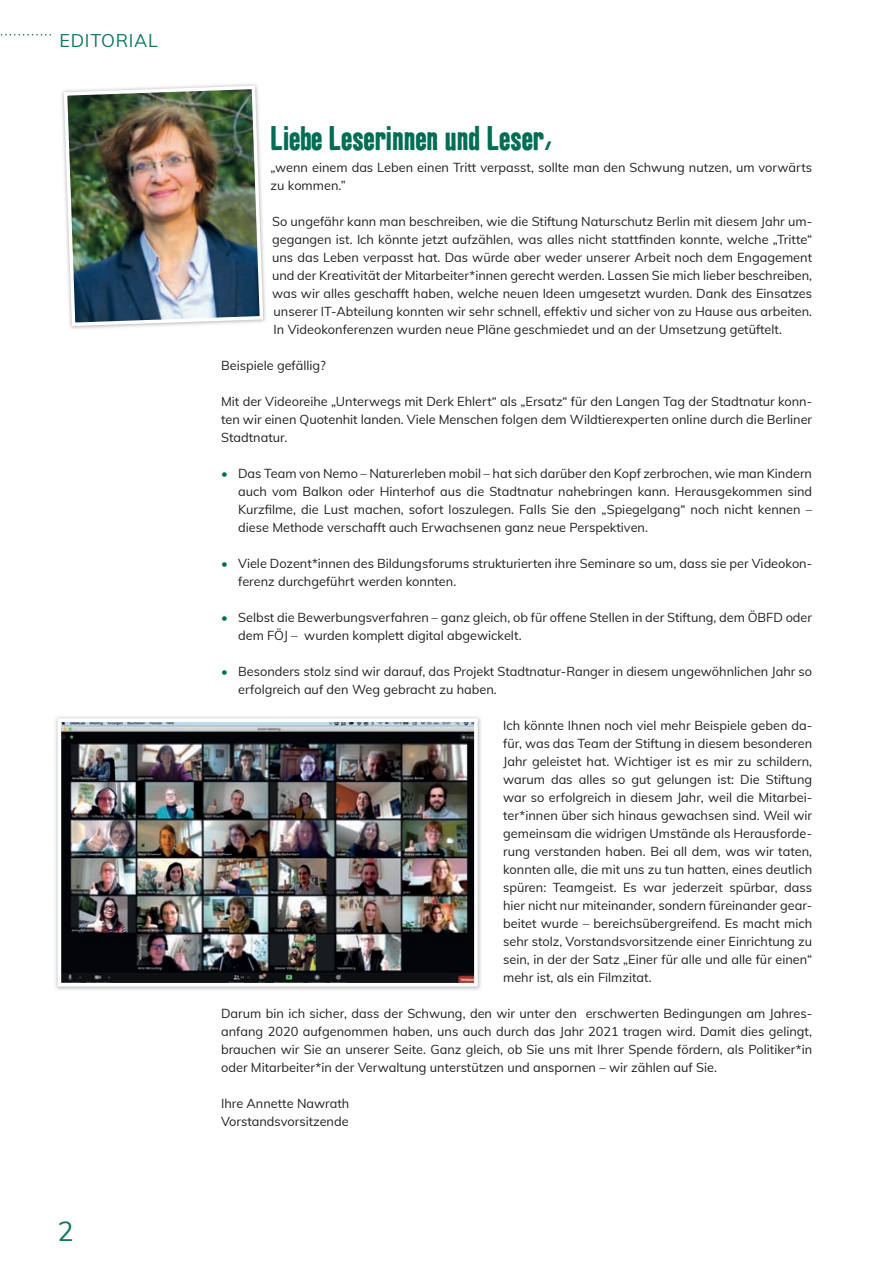
<style>
.page{position:relative;width:893px;height:1263px;background:#fff}
.page>*{position:absolute;margin:0;border:0;box-sizing:border-box;transform-origin:0 0}
.t1{font:33px "Kipp No 1";color:#006d54}
.t2{font:27px "Muli";color:#11795f}
.t3{font:18px "Muli";letter-spacing:.04em;color:#11795f}
.t4{font:12.75px/18px "Muli";color:#231f20}
.s1{font-weight:700;color:#006d54}
</style>
<div class="page">
<svg style="left:1px;top:34px;width:50px;height:2px"></svg>
<img style="left:62px;top:84px;width:203px;height:244px">
<img style="left:55px;top:716px;width:426px;height:274px">
<img style="left:63px;top:723px;width:410px;height:258px">
<div style="left:58px;top:718px;width:420px;height:268px;border:4px solid #fff"></div>
<h3 class="t3" style="left:60px;top:28px;width:100px">EDITORIAL</h3>
<h2 class="t2" style="left:57px;top:1212px;width:18px">2</h2>
<h1 class="t1" style="left:271px;top:118px;width:283px">Liebe Leserinnen und Leser,</h1>
<p class="t4" style="left:271px;top:158px;width:543px">„wenn einem das Leben einen Tritt verpasst, sollte man den Schwung nutzen, um vorwärts zu kommen.”</p>
<p class="t4" style="left:272px;top:212px;width:542px;text-align:justify">So ungefähr kann man beschreiben, wie die Stiftung Naturschutz Berlin mit diesem Jahr um&shy;gegangen ist. Ich könnte jetzt aufzählen, was alles nicht stattfinden konnte, welche „Tritte“ uns das Leben verpasst hat. Das würde aber weder unserer Arbeit noch dem Engagement und der Kreativität der Mitarbeiter*innen gerecht werden. Lassen Sie mich lieber beschreiben, was wir alles geschafft haben, welche neuen Ideen umgesetzt wurden. Dank des Einsatzes unserer IT-Abteilung konnten wir sehr schnell, effektiv und sicher von zu Hause aus arbeiten.<br>In Videokonferenzen wurden neue Pläne geschmiedet und an der Umsetzung getüftelt.</p>
<p class="t4" style="left:221px;top:356px;width:106px">Beispiele gefällig?</p>
<p class="t4" style="left:221px;top:392px;width:593px;text-align:justify">Mit der Videoreihe „Unterwegs mit Derk Ehlert“ als „Ersatz“ für den Langen Tag der Stadtnatur konn&shy;ten wir einen Quotenhit landen. Viele Menschen folgen dem Wildtierexperten online durch die Berliner Stadtnatur.</p>
<p class="t4" style="left:238px;top:464px;width:576px;text-align:justify;text-indent:-17px"><span class="s1">•</span> Das Team von Nemo – Naturerleben mobil – hat sich darüber den Kopf zerbrochen, wie man Kindern auch vom Balkon oder Hinterhof aus die Stadtnatur nahebringen kann. Herausgekommen sind Kurzfilme, die Lust machen, sofort loszulegen. Falls Sie den „Spiegelgang“ noch nicht kennen – diese Methode verschafft auch Erwachsenen ganz neue Perspektiven.</p>
<p class="t4" style="left:238px;top:554px;width:576px;text-indent:-17px"><span class="s1">•</span> Viele Dozent*innen des Bildungsforums strukturierten ihre Seminare so um, dass sie per Videokon&shy;ferenz durchgeführt werden konnten.</p>
<p class="t4" style="left:238px;top:608px;width:575px;text-indent:-17px"><span class="s1">•</span> Selbst die Bewerbungsverfahren – ganz gleich, ob für offene Stellen in der Stiftung, dem ÖBFD oder dem FÖJ – wurden komplett digital abgewickelt.</p>
<p class="t4" style="left:238px;top:662px;width:576px;text-indent:-17px"><span class="s1">•</span> Besonders stolz sind wir darauf, das Projekt Stadtnatur-Ranger in diesem ungewöhnlichen Jahr so erfolgreich auf den Weg gebracht zu haben.</p>
<p class="t4" style="left:503px;top:716px;width:311px;text-align:justify">Ich könnte Ihnen noch viel mehr Beispiele geben da&shy;für, was das Team der Stiftung in diesem besonderen Jahr geleistet hat. Wichtiger ist es mir zu schildern, warum das alles so gut gelungen ist: Die Stiftung war so erfolgreich in diesem Jahr, weil die Mitarbei&shy;ter*innen über sich hinaus gewachsen sind. Weil wir gemeinsam die widrigen Umstände als Herausforde&shy;rung verstanden haben. Bei all dem, was wir taten, konnten alle, die mit uns zu tun hatten, eines deutlich spüren: Teamgeist. Es war jederzeit spürbar, dass hier nicht nur miteinander, sondern füreinander gear&shy;beitet wurde – bereichsübergreifend. Es macht mich sehr stolz, Vorstandsvorsitzende einer Einrichtung zu sein, in der der Satz „Einer für alle und alle für einen“ mehr ist, als ein Filmzitat.</p>
<p class="t4" style="left:221px;top:1004px;width:593px;text-align:justify">Darum bin ich sicher, dass der Schwung, den wir unter den erschwerten Bedingungen am Jahres&shy;anfang 2020 aufgenommen haben, uns auch durch das Jahr 2021 tragen wird. Damit dies gelingt, brauchen wir Sie an unserer Seite. Ganz gleich, ob Sie uns mit Ihrer Spende fördern, als Politiker*in oder Mitarbeiter*in der Verwaltung unterstützen und anspornen – wir zählen auf Sie.</p>
<p class="t4" style="left:221px;top:1094px;width:130px">Ihre Annette Nawrath<br>Vorstandsvorsitzende</p>
</div>
